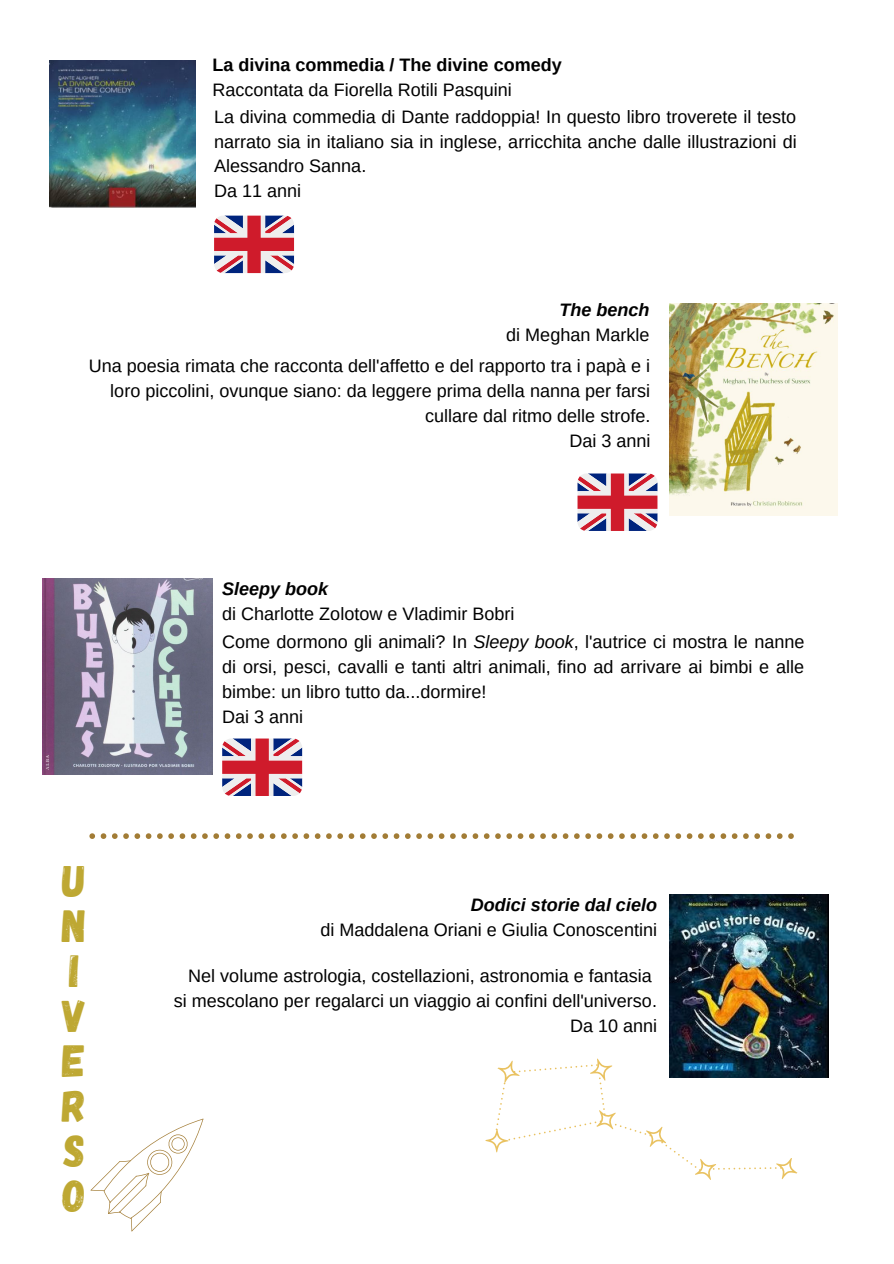
<style>
.page{position:relative;width:894px;height:1264px;background:#fff}
.page>*{position:absolute;margin:0;border:0;box-sizing:border-box;transform-origin:0 0}
.t1{font:45px/45px "Gagalin";color:#bea833}
.t2{font:18px/24.8px "Arimo";color:#000;text-align:justify}
.t3{font:italic 700 18px "Arimo";color:#000}
.t4{font:700 18px "Arimo";color:#000}
.s1{font-style:italic}
</style>
<div class="page">
<svg style="left:214px;top:216px;width:80px;height:57px;background:#bf7386"></svg>
<img style="left:49px;top:60px;width:147px;height:148px">
<img style="left:669px;top:303px;width:168px;height:212px">
<svg style="left:577px;top:473px;width:80px;height:58px;background:#c07588"></svg>
<svg style="left:222px;top:738px;width:80px;height:58px;background:#bf7488"></svg>
<img style="left:42px;top:578px;width:170px;height:196px">
<svg style="left:89px;top:833px;width:704px;height:6px"></svg>
<img style="left:669px;top:894px;width:159px;height:183px">
<svg style="left:485px;top:1027px;width:316px;height:153px"></svg>
<svg style="left:91px;top:1118px;width:112px;height:113px"></svg>
<p class="t4" style="left:212px;top:55px;width:351px">La divina commedia / The divine comedy</p>
<p class="t2" style="left:212px;top:77px;width:301px">Raccontata da Fiorella Rotili Pasquini</p>
<p class="t2" style="left:214px;top:104px;width:584px">La divina commedia di Dante raddoppia! In questo libro troverete il testo narrato sia in italiano sia in inglese, arricchita anche dalle illustrazioni di Alessandro Sanna.</p>
<p class="t2" style="left:214px;top:178px;width:89px">Da 11 anni</p>
<p class="t3" style="left:559px;top:299px;width:91px">The bench</p>
<p class="t2" style="left:506px;top:322px;width:145px">di Meghan Markle</p>
<p class="t2" style="left:89px;top:353px;width:563px;text-align:right">Una poesia rimata che racconta dell'affetto e del rapporto tra i papà e i loro piccolini, ovunque siano: da leggere prima della nanna per farsi cullare dal ritmo delle strofe.</p>
<p class="t2" style="left:569px;top:428px;width:83px">Dai 3 anni</p>
<p class="t3" style="left:222px;top:578px;width:108px">Sleepy book</p>
<p class="t2" style="left:222px;top:601px;width:294px">di Charlotte Zolotow e Vladimir Bobri</p>
<p class="t1" style="left:62px;top:856px;width:26px">U<br>N<br>I<br>V<br>E<br>R<br>S<br>O</p>
<p class="t2" style="left:222px;top:630px;width:583px">Come dormono gli animali? In <span class="s1">Sleepy book</span>, l'autrice ci mostra le nanne di orsi, pesci, cavalli e tanti altri animali, fino ad arrivare ai bimbi e alle bimbe: un libro tutto da...dormire!</p>
<p class="t2" style="left:222px;top:704px;width:83px">Dai 3 anni</p>
<p class="t3" style="left:471px;top:894px;width:187px">Dodici storie dal cielo</p>
<p class="t2" style="left:320px;top:916px;width:338px">di Maddalena Oriani e Giulia Conoscentini</p>
<p class="t2" style="left:188px;top:963px;width:465px">Nel volume astrologia, costellazioni, astronomia e fantasia</p>
<p class="t2" style="left:174px;top:988px;width:484px">si mescolano per regalarci un viaggio ai confini dell'universo.</p>
<p class="t2" style="left:570px;top:1012px;width:89px">Da 10 anni</p>
</div>
